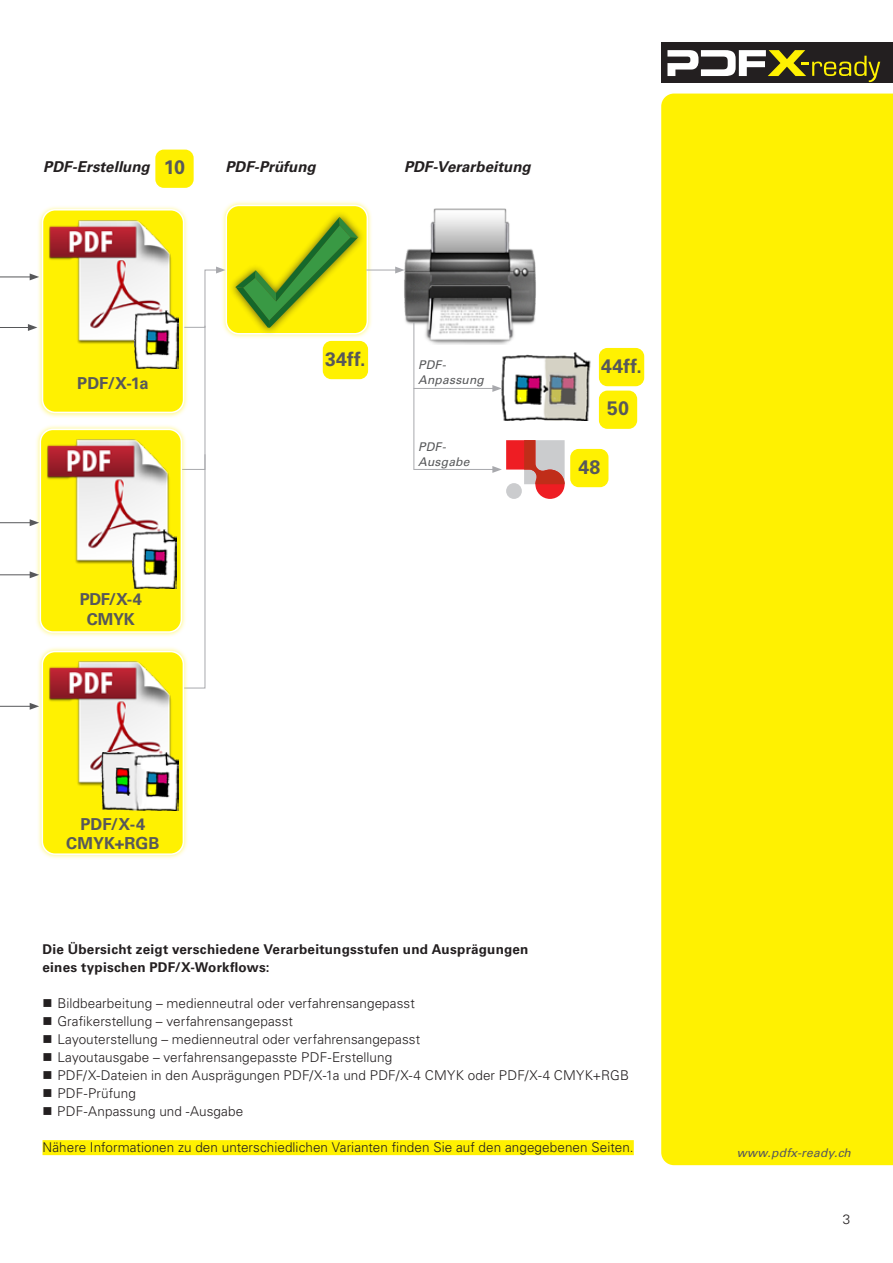
<style>
.page{position:relative;width:893px;height:1263px;background:#fff}
.page>*{position:absolute;margin:0;border:0;box-sizing:border-box;transform-origin:0 0}
.t1{font:700 19.5px "Univers LT Std";letter-spacing:.01em;color:#57585a}
.t2{font:700 16.5px/19.8px "Univers LT Std";color:#57585a;text-align:center}
.t3{font:italic 700 15px "Univers LT Std";color:#231f20}
.t4{font:300 13.5px "Univers LT Std";letter-spacing:.005em;color:#231f20}
.t5{font:700 13.5px/18px "Univers LT Std";letter-spacing:.02em;color:#231f20}
.t6{font:italic 12px/14.4px "Univers LT Std";letter-spacing:.02em;color:#57585a}
</style>
<div class="page">
<div style="left:661px;top:94px;width:232px;height:1071px;background:#fff101"></div>
<div style="left:661px;top:43px;width:229px;height:40px;background:#231f20"></div>
<svg style="left:667px;top:50px;width:213px;height:32px"></svg>
<div style="left:37px;top:204px;width:152px;height:214px;background:#fff101;opacity:.5"></div>
<div style="left:43px;top:210px;width:141px;height:202px;background:#fff101;border-radius:13px"></div>
<div style="left:42px;top:209px;width:142px;height:204px;border:2px solid #fff;border-radius:13px"></div>
<div style="left:221px;top:200px;width:152px;height:139px;background:#fff101;opacity:.5"></div>
<div style="left:226px;top:205px;width:142px;height:129px;border:2px solid #fff;border-radius:13px"></div>
<div style="left:35px;top:424px;width:152px;height:213px;background:#fff101;opacity:.5"></div>
<div style="left:40px;top:429px;width:141px;height:203px;background:#fff101;border-radius:13px"></div>
<div style="left:40px;top:429px;width:142px;height:204px;border:2px solid #fff;border-radius:13px"></div>
<div style="left:43px;top:1140px;width:591px;height:15px;background:#fff101"></div>
<img style="left:501px;top:353px;width:90px;height:68px">
<img style="left:404px;top:208px;width:132px;height:136px">
<img style="left:49px;top:220px;width:122px;height:124px">
<img style="left:47px;top:439px;width:92px;height:125px">
<hr style="left:413px;top:388px;width:82px;height:1px;background:#a8a9ad">
<svg style="left:492px;top:385px;width:10px;height:7px"></svg>
<hr style="left:413px;top:322px;width:1px;height:147px;background:#a8a9ad">
<hr style="left:366px;top:270px;width:32px;height:1px;background:#a8a9ad">
<svg style="left:395px;top:267px;width:10px;height:6px"></svg>
<hr style="left:413px;top:469px;width:82px;height:1px;background:#a8a9ad">
<svg style="left:492px;top:440px;width:73px;height:59px"></svg>
<div style="left:599px;top:391px;width:38px;height:38px;background:#fff101;border-radius:9px"></div>
<div style="left:323px;top:341px;width:45px;height:38px;background:#fff101;border-radius:9px"></div>
<div style="left:599px;top:348px;width:45px;height:38px;background:#fff101;border-radius:9px"></div>
<div style="left:570px;top:449px;width:38px;height:38px;background:#fff101;border-radius:9px"></div>
<div style="left:155px;top:150px;width:39px;height:38px;background:#fff101;border-radius:9px"></div>
<img style="left:134px;top:310px;width:5px;height:59px">
<img style="left:132px;top:530px;width:7px;height:59px">
<div style="left:228px;top:209px;width:137px;height:127px;background:#231f20;opacity:.75"></div>
<svg style="left:236px;top:217px;width:122px;height:111px;background:#bdcc11"></svg>
<svg style="left:139px;top:267px;width:87px;height:422px"></svg>
<div style="left:37px;top:646px;width:152px;height:214px;background:#fff101;opacity:.5"></div>
<div style="left:42px;top:651px;width:141px;height:203px;background:#fff101;border-radius:13px"></div>
<div style="left:42px;top:651px;width:142px;height:204px;border:2px solid #fff;border-radius:13px"></div>
<img style="left:49px;top:661px;width:122px;height:125px">
<svg style="left:0;top:273px;width:39px;height:586px"></svg>
<img style="left:89px;top:752px;width:90px;height:59px">
<h1 class="t1" style="left:164px;top:156px;width:23px">10</h1>
<p class="t3" style="left:43px;top:158px;width:108px">PDF-Erstellung</p>
<p class="t3" style="left:226px;top:158px;width:92px">PDF-Prüfung</p>
<p class="t3" style="left:404px;top:158px;width:128px">PDF-Verarbeitung</p>
<p class="t2" style="left:77px;top:373px;width:73px">PDF/X-1a</p>
<p class="t2" style="left:80px;top:590px;width:64px">PDF/X-4<br>CMYK</p>
<p class="t2" style="left:66px;top:814px;width:95px">PDF/X-4<br>CMYK+RGB</p>
<h1 class="t1" style="left:325px;top:347px;width:42px">34ff.</h1>
<h1 class="t1" style="left:601px;top:354px;width:42px">44ff.</h1>
<p class="t6" style="left:418px;top:358px;width:67px">PDF-<br>Anpassung</p>
<p class="t6" style="left:418px;top:440px;width:53px">PDF-<br>Ausgabe</p>
<h1 class="t1" style="left:607px;top:397px;width:23px">50</h1>
<h1 class="t1" style="left:578px;top:455px;width:24px">48</h1>
<p class="t5" style="left:43px;top:940px;width:487px">Die Übersicht zeigt verschiedene Verarbeitungsstufen und Ausprägungen eines typischen PDF/X-Workflows:</p>
<p class="t4" style="left:43px;top:995px;width:374px">■ Bildbearbeitung – medienneutral oder verfahrensangepasst</p>
<p class="t4" style="left:43px;top:1013px;width:252px">■ Grafikerstellung – verfahrensangepasst</p>
<p class="t4" style="left:42px;top:1031px;width:379px">■ Layouterstellung – medienneutral oder verfahrensangepasst</p>
<p class="t4" style="left:42px;top:1049px;width:351px">■ Layoutausgabe – verfahrensangepasste PDF-Erstellung</p>
<p class="t4" style="left:42px;top:1067px;width:588px">■ PDF/X-Dateien in den Ausprägungen PDF/X-1a und PDF/X-4 CMYK oder PDF/X-4 CMYK+RGB</p>
<p class="t4" style="left:42px;top:1085px;width:95px">■ PDF-Prüfung</p>
<p class="t4" style="left:42px;top:1103px;width:202px">■ PDF-Anpassung und -Ausgabe</p>
<p class="t4" style="left:42px;top:1139px;width:593px">Nähere Informationen zu den unterschiedlichen Varianten finden Sie auf den angegebenen Seiten.</p>
<p class="t6" style="left:737px;top:1146px;width:116px">www.pdfx-ready.ch</p>
<p class="t4" style="left:843px;top:1211px;width:9px">3</p>
</div>
